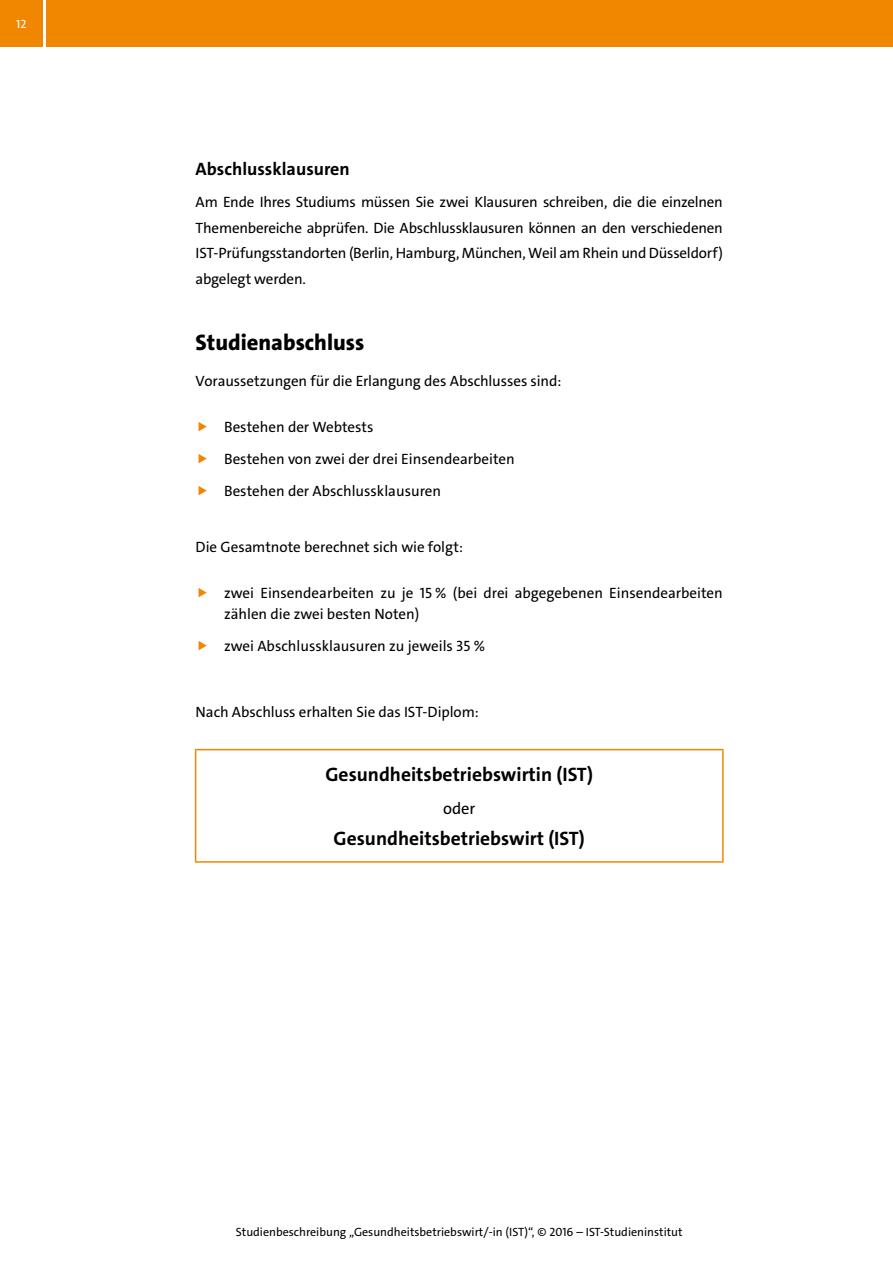
<style>
.page{position:relative;width:893px;height:1263px;background:#fff}
.page>*{position:absolute;margin:0;border:0;box-sizing:border-box;transform-origin:0 0}
.t1{font:800 22.5px "The Sans C4 s";color:#000}
.t2{font:700 19.5px "The Sans C4 s";color:#000}
.t3{font:700 18px "The Sans C4 s";color:#000}
.t4{font:16.5px "The Sans C4 s";color:#000}
.t5{font:15px/25.5px "The Sans C4 s";color:#000}
.t6{font:12px "The Sans C4 s";color:#000}
.t7{font:12px "The Sans C4 s";color:#fff}
</style>
<div class="page">
<div style="left:47px;top:0;width:846px;height:47px;background:#f18700"></div>
<div style="left:0;top:0;width:43px;height:47px;background:#f18700"></div>
<hr style="left:195px;top:750px;width:1px;height:111px;background:#f18700">
<hr style="left:195px;top:749px;width:529px;height:1px;background:#f18700">
<hr style="left:722px;top:750px;width:2px;height:111px;background:#f18700">
<hr style="left:195px;top:861px;width:529px;height:2px;background:#f18700">
<p class="t7" style="left:16px;top:16px;width:12px">12</p>
<p class="t3" style="left:196px;top:157px;width:156px">Abschlussklausuren</p>
<p class="t5" style="left:196px;top:189px;width:529px;text-align:justify">Am Ende Ihres Studiums müssen Sie zwei Klausuren schreiben, die die einzelnen Themenbereiche abprüfen. Die Abschlussklausuren können an den verschiedenen IST-Prüfungsstandorten (Berlin, Hamburg, München, Weil am Rhein und Düsseldorf) abgelegt werden.</p>
<h1 class="t1" style="left:196px;top:328px;width:170px">Studienabschluss</h1>
<p class="t5" style="left:196px;top:368px;width:367px">Voraussetzungen für die Erlangung des Abschlusses sind:</p>
<p class="t5" style="left:224px;top:411px;width:292px;line-height:31.7px">Bestehen der Webtests<br>Bestehen von zwei der drei Einsendearbeiten<br>Bestehen der Abschlussklausuren</p>
<p class="t5" style="left:196px;top:534px;width:269px">Die Gesamtnote berechnet sich wie folgt:</p>
<p class="t5" style="left:224px;top:583px;width:500px;line-height:21px">zwei Einsendearbeiten zu je 15 % (bei drei abgegebenen Einsendearbeiten zählen die zwei besten Noten)</p>
<p class="t5" style="left:224px;top:633px;width:262px">zwei Abschlussklausuren zu jeweils 35 %</p>
<p class="t5" style="left:196px;top:700px;width:285px">Nach Abschluss erhalten Sie das IST-Diplom:</p>
<h2 class="t2" style="left:325px;top:762px;width:269px">Gesundheitsbetriebswirtin (IST)</h2>
<p class="t4" style="left:443px;top:797px;width:34px">oder</p>
<h2 class="t2" style="left:334px;top:826px;width:253px">Gesundheitsbetriebswirt (IST)</h2>
<p class="t6" style="left:236px;top:1224px;width:448px">Studienbeschreibung „Gesundheitsbetriebswirt/-in (IST)“, © 2016 – IST-Studieninstitut</p>
</div>
